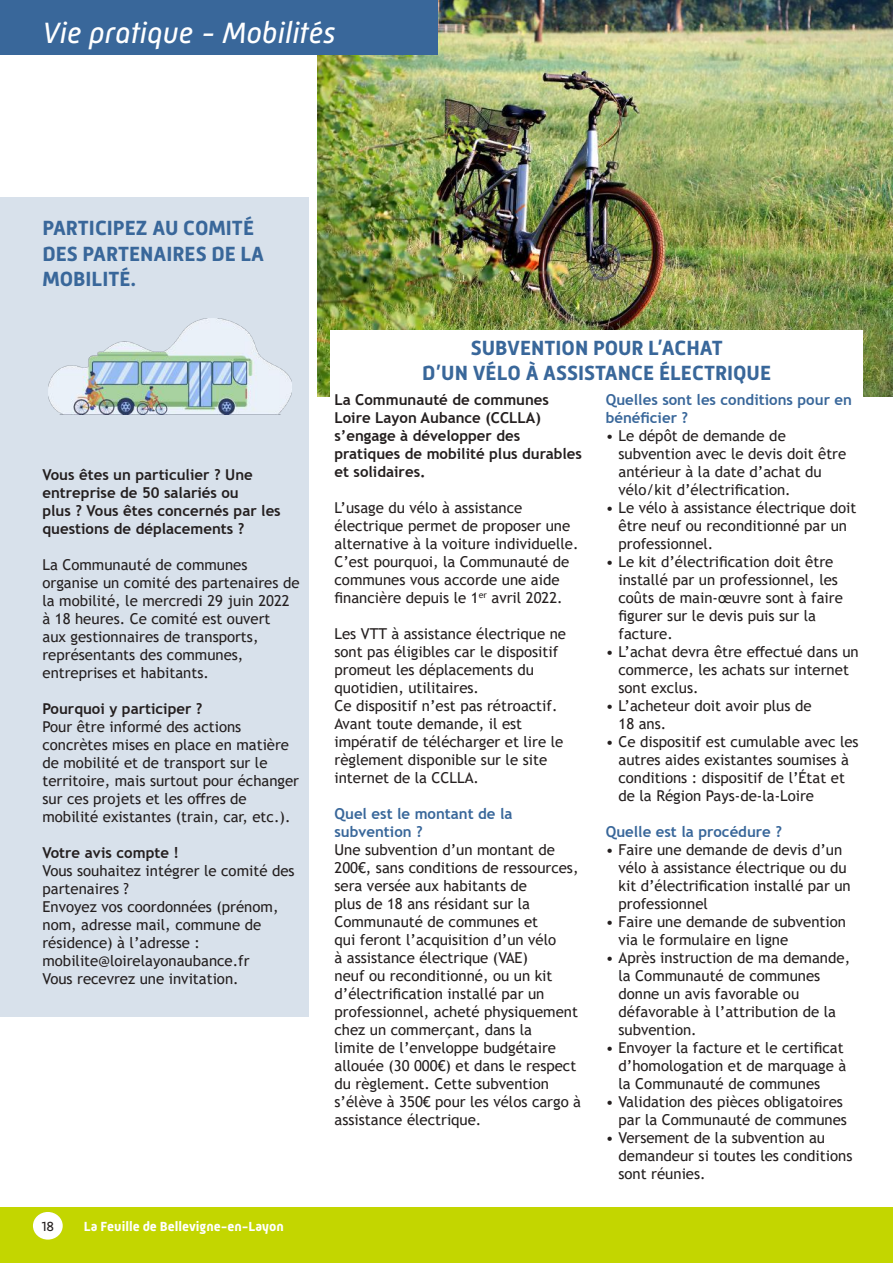
<style>
.page{position:relative;width:893px;height:1263px;background:#fff}
.page>*{position:absolute;margin:0;border:0;box-sizing:border-box;transform-origin:0 0}
.t1{font:italic 30px "Mic 32 New";color:#fff}
.t2{font:700 21px/25.2px "Mic 32 New";color:#39679a}
.t3{font:15px/18px "Trebuchet MS";color:#241f1f}
.t4{font:700 15px/18px "Trebuchet MS";color:#241f1f}
.t5{font:700 15px/18px "Trebuchet MS";color:#39679a}
.t6{font:700 13.5px "Mic 32 New";color:#fff}
.t7{font:13.5px "Mic 32 New";color:#241f1f}
</style>
<div class="page">
<div style="left:0;top:1208px;width:893px;height:55px;background:#c3d600"></div>
<div style="left:33px;top:1212px;width:30px;height:27px;background:#fff;border-radius:50%"></div>
<div style="left:0;top:198px;width:309px;height:819px;background:#d8e1eb"></div>
<img style="left:317px;top:0;width:576px;height:396px">
<div style="left:0;top:0;width:438px;height:55px;background:#39679a"></div>
<div style="left:330px;top:389px;width:533px;height:798px;background:#fff"></div>
<div style="left:330px;top:330px;width:533px;height:61px;background:#fff"></div>
<img style="left:49px;top:319px;width:242px;height:96px">
<h1 class="t1" style="left:43px;top:16px;width:294px">Vie pratique - Mobilités</h1>
<h2 class="t2" style="left:42px;top:216px;width:223px">PARTICIPEZ AU COMITÉ<br>DES PARTENAIRES DE LA<br>MOBILITÉ.</h2>
<p class="t4" style="left:42px;top:466px;width:240px">Vous êtes un particulier ? Une entreprise de 50 salariés ou<br>plus ? Vous êtes concernés par les questions de déplacements ?</p>
<p class="t3" style="left:42px;top:556px;width:259px">La Communauté de communes organise un comité des partenaires de la mobilité, le mercredi 29 juin 2022 à 18 heures. Ce comité est ouvert<br>aux gestionnaires de transports, représentants des communes, entreprises et habitants.</p>
<p class="t4" style="left:42px;top:700px;width:162px">Pourquoi y participer ?</p>
<p class="t3" style="left:42px;top:718px;width:258px">Pour être informé des actions concrètes mises en place en matière de mobilité et de transport sur le territoire, mais surtout pour échanger sur ces projets et les offres de mobilité existantes (train, car, etc.).</p>
<p class="t4" style="left:42px;top:844px;width:138px">Votre avis compte !</p>
<p class="t3" style="left:42px;top:862px;width:254px">Vous souhaitez intégrer le comité des partenaires ?<br>Envoyez vos coordonnées (prénom, nom, adresse mail, commune de résidence) à l’adresse : mobilite@loirelayonaubance.fr<br>Vous recevrez une invitation.</p>
<p class="t7" style="left:41px;top:1218px;width:14px">18</p>
<p class="t6" style="left:84px;top:1218px;width:201px">La Feuille de Bellevigne-en-Layon</p>
<h2 class="t2" style="left:422px;top:335px;width:350px;text-align:center">SUBVENTION POUR L’ACHAT<br>D’UN VÉLO À ASSISTANCE ÉLECTRIQUE</h2>
<p class="t4" style="left:334px;top:390px;width:249px">La Communauté de communes<br>Loire Layon Aubance (CCLLA) s’engage à développer des pratiques de mobilité plus durables et solidaires.</p>
<p class="t3" style="left:334px;top:498px;width:246px">L’usage du vélo à assistance électrique permet de proposer une alternative à la voiture individuelle.<br>C’est pourquoi, la Communauté de communes vous accorde une aide financière depuis le 1<sup>er</sup> avril 2022.</p>
<p class="t3" style="left:334px;top:624px;width:233px">Les VTT à assistance électrique ne sont pas éligibles car le dispositif promeut les déplacements du quotidien, utilitaires.<br>Ce dispositif n’est pas rétroactif.<br>Avant toute demande, il est impératif de télécharger et lire le règlement disponible sur le site internet de la CCLLA.</p>
<p class="t5" style="left:334px;top:804px;width:179px">Quel est le montant de la subvention ?</p>
<p class="t3" style="left:334px;top:840px;width:248px">Une subvention d’un montant de<br>200€, sans conditions de ressources, sera versée aux habitants de<br>plus de 18 ans résidant sur la<br>Communauté de communes et<br>qui feront l’acquisition d’un vélo<br>à assistance électrique (VAE)<br>neuf ou reconditionné, ou un kit d’électrification installé par un professionnel, acheté physiquement chez un commerçant, dans la<br>limite de l’enveloppe budgétaire allouée (30 000€) et dans le respect du règlement. Cette subvention s’élève à 350€ pour les vélos cargo à assistance électrique.</p>
<p class="t5" style="left:606px;top:390px;width:248px">Quelles sont les conditions pour en bénéficier ?</p>
<p class="t3" style="left:618px;top:426px;width:229px;text-indent:-13px">• Le dépôt de demande de subvention avec le devis doit être antérieur à la date d’achat du vélo/kit d’électrification.</p>
<p class="t3" style="left:618px;top:498px;width:239px;text-indent:-13px">• Le vélo à assistance électrique doit être neuf ou reconditionné par un professionnel.</p>
<p class="t3" style="left:618px;top:552px;width:226px;text-indent:-13px">• Le kit d’électrification doit être installé par un professionnel, les coûts de main-œuvre sont à faire figurer sur le devis puis sur la facture.</p>
<p class="t3" style="left:618px;top:642px;width:242px;text-indent:-13px">• L’achat devra être effectué dans un commerce, les achats sur internet sont exclus.</p>
<p class="t3" style="left:618px;top:696px;width:195px;text-indent:-13px">• L’acheteur doit avoir plus de<br>18 ans.</p>
<p class="t3" style="left:618px;top:732px;width:242px;text-indent:-13px">• Ce dispositif est cumulable avec les autres aides existantes soumises à conditions : dispositif de l’État et de la Région Pays-de-la-Loire</p>
<p class="t5" style="left:606px;top:822px;width:178px">Quelle est la procédure ?</p>
<p class="t3" style="left:618px;top:840px;width:234px;text-indent:-13px">• Faire une demande de devis d’un vélo à assistance électrique ou du kit d’électrification installé par un professionnel</p>
<p class="t3" style="left:618px;top:912px;width:229px;text-indent:-13px">• Faire une demande de subvention via le formulaire en ligne</p>
<p class="t3" style="left:618px;top:948px;width:233px;text-indent:-13px">• Après instruction de ma demande, la Communauté de communes donne un avis favorable ou défavorable à l’attribution de la subvention.</p>
<p class="t3" style="left:618px;top:1038px;width:229px;text-indent:-13px">• Envoyer la facture et le certificat d’homologation et de marquage à la Communauté de communes</p>
<p class="t3" style="left:606px;top:1092px;width:243px;text-align:right">• Validation des pièces obligatoires par la Communauté de communes</p>
<p class="t3" style="left:618px;top:1128px;width:235px;text-indent:-13px">• Versement de la subvention au demandeur si toutes les conditions sont réunies.</p>
</div>
